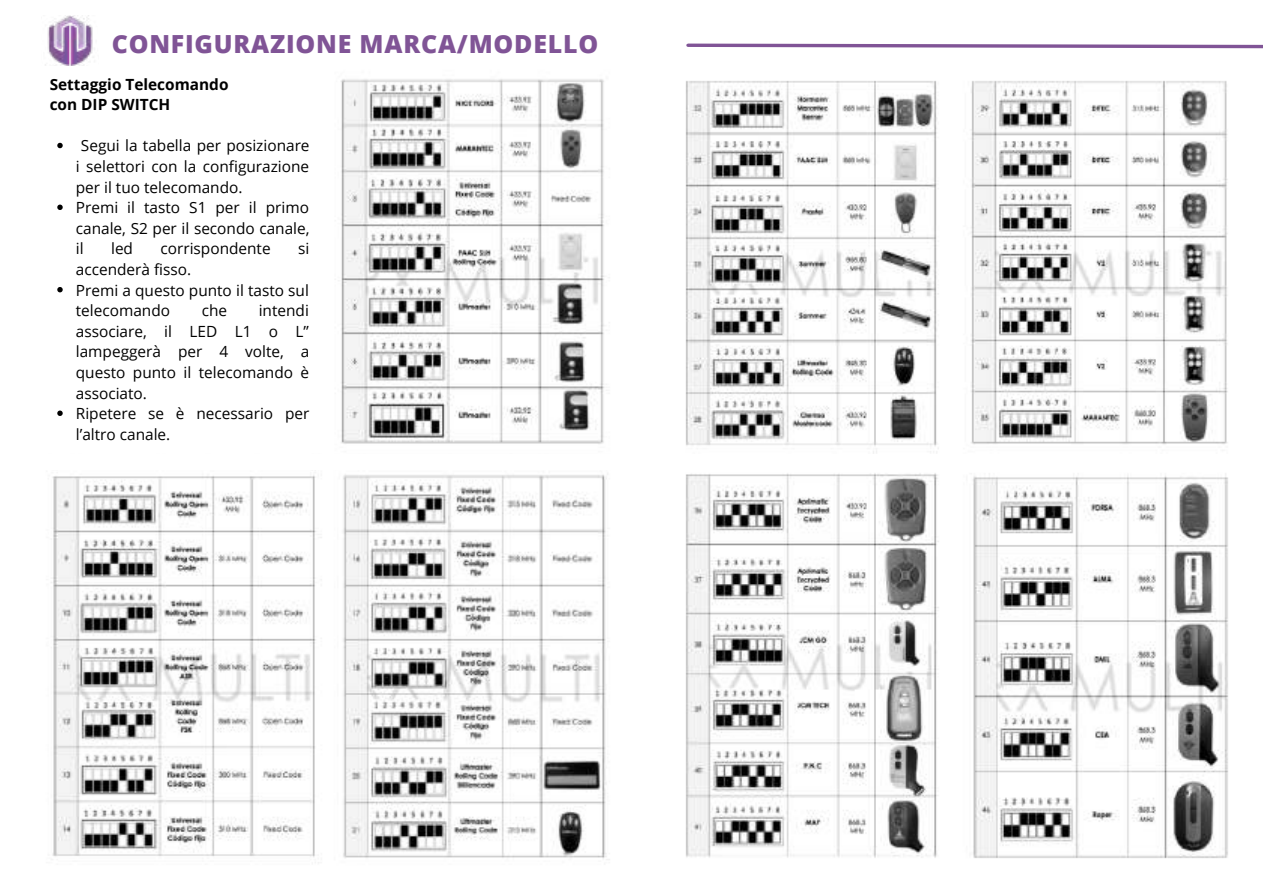
<style>
.page{position:relative;width:1263px;height:894px;background:#fff}
.page>*{position:absolute;margin:0;border:0;box-sizing:border-box;transform-origin:0 0}
.t1{font:800 24.9px "Open Sans";letter-spacing:.035em;color:#805496}
.t2{font:15.45px/20.5px "Open Sans";color:#000}
.t3{font:700 15.45px/20.5px "Open Sans";color:#000}
</style>
<div class="page">
<img style="left:51px;top:473px;width:559px;height:390px">
<img style="left:45px;top:65px;width:560px;height:379px">
<svg style="left:57px;top:143px;width:6px;height:5px"></svg>
<svg style="left:57px;top:204px;width:6px;height:6px"></svg>
<svg style="left:57px;top:287px;width:6px;height:5px"></svg>
<svg style="left:57px;top:410px;width:6px;height:6px"></svg>
<img style="left:45px;top:16px;width:49px;height:49px">
<svg style="left:686px;top:43px;width:577px;height:6px"></svg>
<img style="left:685px;top:81px;width:543px;height:373px">
<img style="left:685px;top:473px;width:543px;height:386px">
<h1 class="t1" style="left:112px;top:26px;width:488px">CONFIGURAZIONE MARCA/MODELLO</h1>
<p class="t3" style="left:50px;top:73px;width:180px">Settaggio Telecomando con DIP SWITCH</p>
<p class="t2" style="left:76px;top:135px;width:235px;text-indent:5px">Segui la tabella per posizionare i selettori con la configurazione per il tuo telecomando.<br>Premi il tasto S1 per il primo canale, S2 per il secondo canale, il</p>
<p class="t2" style="left:111px;top:238px;width:23px">led</p>
<p class="t2" style="left:161px;top:238px;width:112px">corrispondente</p>
<p class="t2" style="left:298px;top:238px;width:13px">si</p>
<p class="t2" style="left:76px;top:259px;width:235px">accenderà fisso.<br>Premi a questo punto il tasto sul telecomando</p>
<p class="t2" style="left:76px;top:300px;width:235px;text-indent:183px">intendi associare, il LED L1 o L” lampeggerà per 4 volte, a questo punto il telecomando è associato.<br>Ripetere se è necessario per l’altro canale.</p>
<p class="t2" style="left:202px;top:300px;width:27px">che</p>
</div>
